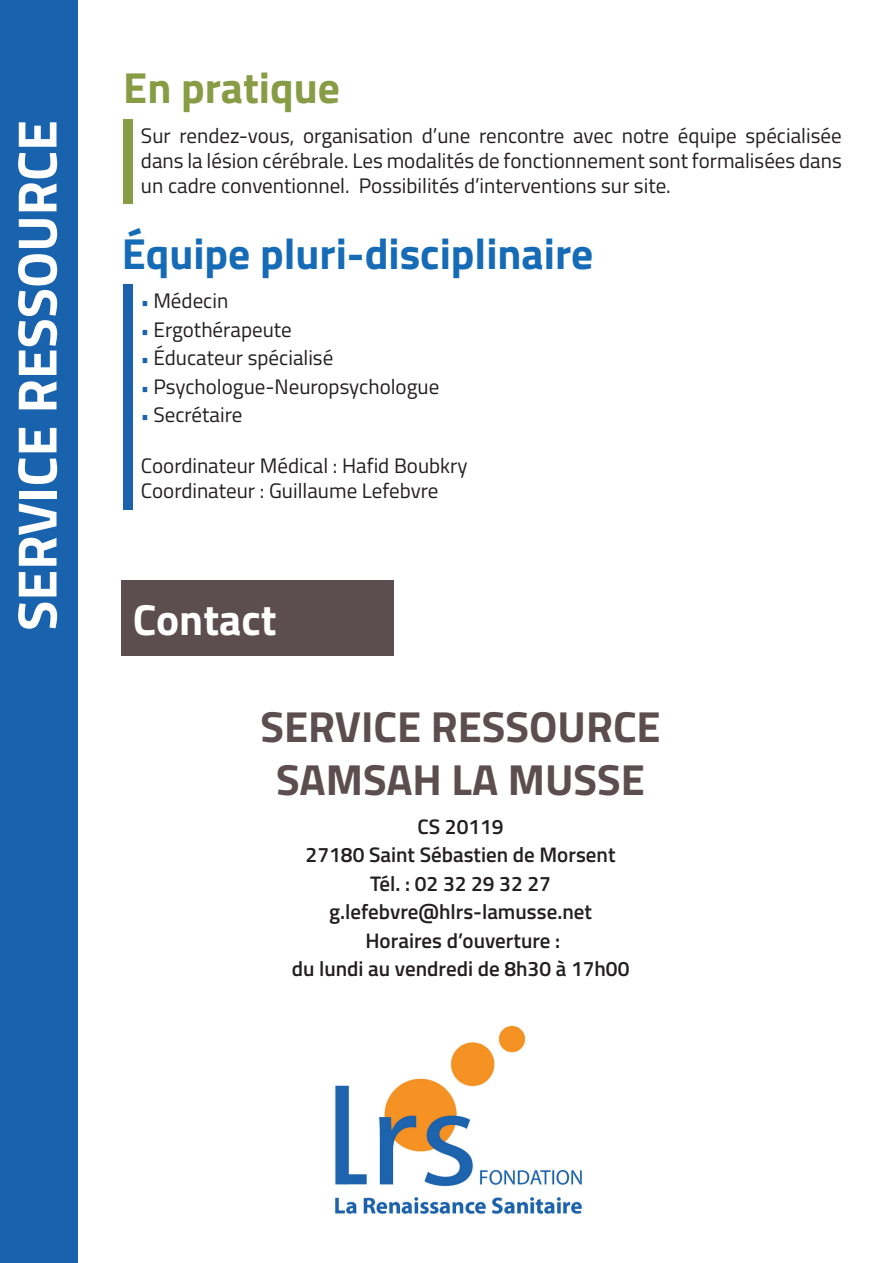
<style>
.page{position:relative;width:893px;height:1263px;background:#fff}
.page>*{position:absolute;margin:0;border:0;box-sizing:border-box;transform-origin:0 0}
.t1{font:700 55.5px "Titillium Web";color:#fff}
.t2{font:700 43.5px/52.2px "Titillium Web";color:#5c4d51;text-align:center}
.t3{font:700 43.5px "Titillium Web";color:#156bb6}
.t4{font:700 43.5px "Titillium Web";color:#879c45}
.t5{font:700 43.5px "Titillium Web";color:#fff}
.t6{font:21px/25.2px "Titillium Web";color:#231f20;text-align:justify}
.t7{font:600 21px/28.5px "Titillium Web";color:#231f20;text-align:center}
.s1{font-size:18px;color:#1963ae}
</style>
<div class="page">
<div style="left:0;top:0;width:78px;height:1263px;background:#1963ae"></div>
<div style="left:123px;top:119px;width:10px;height:84px;background:#879c45"></div>
<div style="left:123px;top:284px;width:10px;height:226px;background:#1963ae"></div>
<div style="left:122px;top:581px;width:272px;height:75px;background:#5c4d51"></div>
<img style="left:335px;top:1027px;width:247px;height:187px">
<h1 class="t1" style="left:-5px;top:631px;width:512px;rotate:-90deg">SERVICE RESSOURCE</h1>
<h2 class="t4" style="left:123px;top:55px;width:218px">En pratique</h2>
<p class="t6" style="left:141px;top:122px;width:702px">Sur rendez-vous, organisation d’une rencontre avec notre équipe spécialisée dans la lésion cérébrale. Les modalités de fonctionnement sont formalisées dans un cadre conventionnel. Possibilités d’interventions sur site.</p>
<h2 class="t3" style="left:122px;top:221px;width:473px">Équipe pluri-disciplinaire</h2>
<p class="t6" style="left:141px;top:287px;width:89px"><span class="s1">•</span> Médecin</p>
<p class="t6" style="left:141px;top:316px;width:152px"><span class="s1">•</span> Ergothérapeute</p>
<p class="t6" style="left:141px;top:344px;width:194px"><span class="s1">•</span> Éducateur spécialisé</p>
<p class="t6" style="left:141px;top:373px;width:300px"><span class="s1">•</span> Psychologue-Neuropsychologue</p>
<p class="t6" style="left:141px;top:401px;width:103px"><span class="s1">•</span> Secrétaire</p>
<p class="t6" style="left:141px;top:452px;width:328px">Coordinateur Médical : Hafid Boubkry<br>Coordinateur : Guillaume Lefebvre</p>
<h2 class="t5" style="left:133px;top:587px;width:145px">Contact</h2>
<h2 class="t2" style="left:260px;top:699px;width:402px">SERVICE RESSOURCE<br>SAMSAH LA MUSSE</h2>
<p class="t7" style="left:292px;top:811px;width:339px">CS 20119<br>27180 Saint Sébastien de Morsent<br>Tél. : 02 32 29 32 27 g.lefebvre@hlrs-lamusse.net<br>Horaires d’ouverture :<br>du lundi au vendredi de 8h30 à 17h00</p>
</div>
